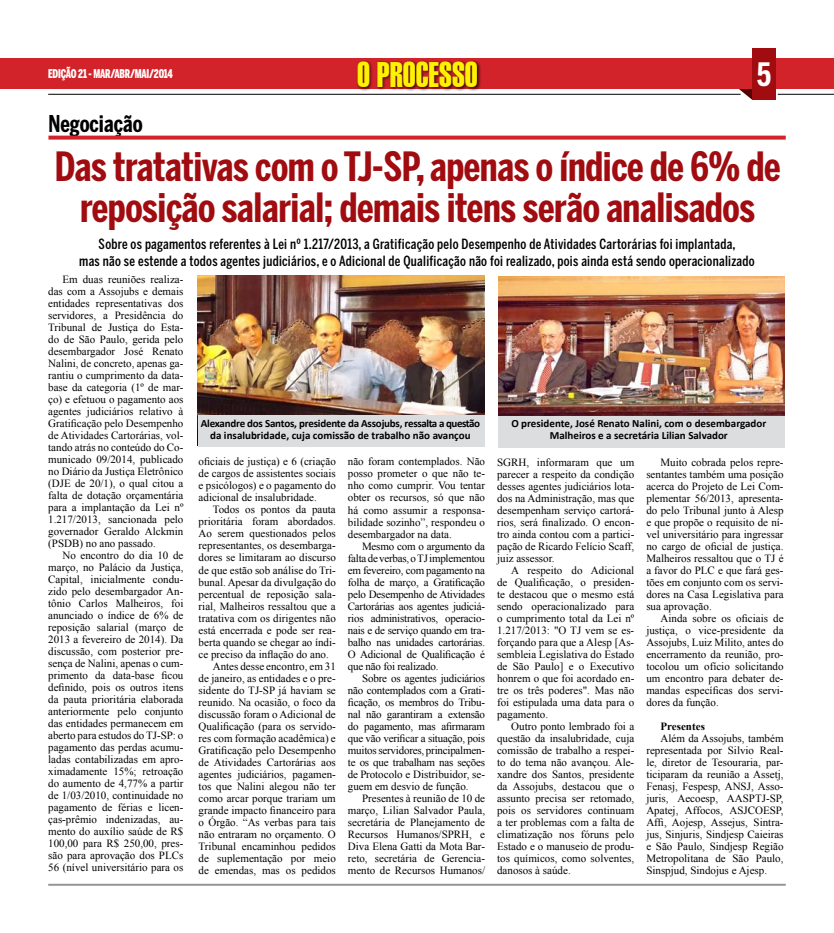
<style>
.page{position:relative;width:834px;height:933px;background:#fff}
.page>*{position:absolute;margin:0;border:0;box-sizing:border-box;transform-origin:0 0}
.t1{font:700 40px/41px "Benton Sans Comp";letter-spacing:-.01em;color:#a00c10;text-align:center}
.t2{font:34.7px "Swiss 911 BT Extra Compressed";color:#fff200}
.t3{font:700 32px "Benton Sans Comp";color:#fff}
.t4{font:700 23px "Benton Sans Comp";color:#000}
.t5{font:500 14px/16.8px "Benton Sans Comp";letter-spacing:.02em;color:#000;text-align:center}
.t6{font:900 12px "Benton Sans Comp";letter-spacing:-.02em;color:#fff;scale:.9 1}
.t7{font:11px/12px "Times New Roman";color:#000;text-align:justify}
.t8{font:700 11px/12.1px "Calibri";letter-spacing:-.02em;color:#000;text-align:center}
.t9{font:700 11px/12.1px "Calibri";color:#000;text-align:center}
.t10{font:700 11px "Times New Roman";color:#000}
</style>
<div class="page">
<div style="left:0;top:59px;width:20px;height:30px;background:#d2232a"></div>
<svg style="left:715px;top:89px;width:37px;height:11px"></svg>
<div style="left:20px;top:59px;width:813px;height:30px;background:#d2232a"></div>
<div style="left:752px;top:49px;width:23px;height:51px;background:#a00c10"></div>
<div style="left:356px;top:60px;width:168px;height:49px;background:#000;opacity:.7"></div>
<hr style="left:777px;top:94px;width:56px;height:1px;background:#000">
<hr style="left:48px;top:94px;width:692px;height:1px;background:#000">
<hr style="left:48px;top:883px;width:737px;height:2px;background:#939598">
<svg style="left:48px;top:136px;width:737px;height:4px;background:#d6373e"></svg>
<img style="left:498px;top:277px;width:286px;height:139px">
<img style="left:197px;top:276px;width:287px;height:139px">
<div style="left:498px;top:416px;width:287px;height:31px;background:#dcddde"></div>
<div style="left:197px;top:415px;width:287px;height:32px;background:#dcddde"></div>
<p class="t6" style="left:48px;top:67px;width:140px">Edição 21 - MAR/ABR/MAI/2014</p>
<h2 class="t2" style="left:357px;top:55px;width:121px">O PROCESSO</h2>
<h3 class="t3" style="left:756px;top:55px;width:16px">5</h3>
<h3 class="t4" style="left:48px;top:110px;width:96px">Negociação</h3>
<h1 class="t1" style="left:55px;top:145px;width:727px">Das tratativas com o TJ-SP, apenas o índice de 6% de reposição salarial; demais itens serão analisados</h1>
<p class="t5" style="left:79px;top:235px;width:677px">Sobre os pagamentos referentes à Lei nº 1.217/2013, a Gratificação pelo Desempenho de Atividades Cartorárias foi implantada,<br>mas não se estende a todos agentes judiciários, e o Adicional de Qualificação não foi realizado, pois ainda está sendo operacionalizado</p>
<p class="t7" style="left:48px;top:273px;width:137px;text-indent:14px">Em duas reuniões realiza&shy;das com a Assojubs e demais entidades representativas dos servidores, a Presidência do Tribunal de Justiça do Esta&shy;do de São Paulo, gerida pelo desembargador José Renato Nalini, de concreto, apenas ga&shy;rantiu o cumprimento da data&shy;base da categoria (1º de mar&shy;ço) e efetuou o pagamento aos agentes judiciários relativo à Gratificação pelo Desempenho de Atividades Cartorárias, vol&shy;tando atrás no conteúdo do Co&shy;municado 09/2014, publicado no Diário da Justiça Eletrônico (DJE de 20/1), o qual citou a falta de dotação orçamentária para a implantação da Lei nº 1.217/2013, sancionada pelo governador Geraldo Alckmin (PSDB) no ano passado.</p>
<p class="t7" style="left:48px;top:549px;width:137px;text-indent:14px">No encontro do dia 10 de março, no Palácio da Justiça, Capital, inicialmente condu&shy;zido pelo desembargador An&shy;tônio Carlos Malheiros, foi anunciado o índice de 6% de reposição salarial (março de 2013 a fevereiro de 2014). Da discussão, com posterior pre&shy;sença de Nalini, apenas o cum&shy;primento da data-base ficou definido, pois os outros itens da pauta prioritária elaborada anteriormente pelo conjunto das entidades permanecem em aberto para estudos do TJ-SP: o pagamento das perdas acumu&shy;ladas contabilizadas em apro&shy;ximadamente 15%; retroação do aumento de 4,77% a partir de 1/03/2010, continuidade no pagamento de férias e licen&shy;ças-prêmio indenizadas, au&shy;mento do auxílio saúde de R$ 100,00 para R$ 250,00, pres&shy;são para aprovação dos PLCs 56 (nível universitário para os</p>
<p class="t8" style="left:201px;top:417px;width:281px">Alexandre dos Santos, presidente da Assojubs, ressalta a questão da insalubridade, cuja comissão de trabalho não avançou</p>
<p class="t7" style="left:198px;top:455px;width:139px">oficiais de justiça) e 6 (criação de cargos de assistentes sociais e psicólogos) e o pagamento do adicional de insalubridade.</p>
<p class="t7" style="left:213px;top:503px;width:124px">Todos os pontos da pauta</p>
<p class="t7" style="left:198px;top:515px;width:139px">prioritária foram abordados.</p>
<p class="t7" style="left:198px;top:527px;width:139px">Ao serem questionados pelos</p>
<p class="t7" style="left:198px;top:539px;width:139px">representantes, os desembarga-</p>
<p class="t7" style="left:198px;top:551px;width:139px">dores se limitaram ao discurso</p>
<p class="t7" style="left:198px;top:563px;width:139px">de que estão sob análise do Tri-</p>
<p class="t7" style="left:198px;top:575px;width:139px">bunal. Apesar da divulgação do</p>
<p class="t7" style="left:198px;top:587px;width:139px">percentual de reposição sala-</p>
<p class="t7" style="left:198px;top:599px;width:139px">rial, Malheiros ressaltou que a</p>
<p class="t7" style="left:198px;top:611px;width:139px">tratativa com os dirigentes não</p>
<p class="t7" style="left:198px;top:623px;width:139px">está encerrada e pode ser rea-</p>
<p class="t7" style="left:198px;top:635px;width:139px">berta quando se chegar ao índi-</p>
<p class="t7" style="left:198px;top:647px;width:132px">ce preciso da inflação do ano.</p>
<p class="t7" style="left:213px;top:659px;width:124px">Antes desse encontro, em 31</p>
<p class="t7" style="left:198px;top:671px;width:139px">de janeiro, as entidades e o pre-</p>
<p class="t7" style="left:198px;top:683px;width:139px">sidente do TJ-SP já haviam se</p>
<p class="t7" style="left:198px;top:695px;width:139px">reunido. Na ocasião, o foco da</p>
<p class="t7" style="left:198px;top:707px;width:139px">discussão foram o Adicional de</p>
<p class="t7" style="left:198px;top:719px;width:139px">Qualificação (para os servido-</p>
<p class="t7" style="left:198px;top:731px;width:139px">res com formação acadêmica) e</p>
<p class="t7" style="left:198px;top:743px;width:139px">Gratificação pelo Desempenho</p>
<p class="t7" style="left:198px;top:755px;width:139px">de Atividades Cartorárias aos</p>
<p class="t7" style="left:198px;top:767px;width:139px">agentes judiciários, pagamen-</p>
<p class="t7" style="left:198px;top:779px;width:139px">tos que Nalini alegou não ter</p>
<p class="t7" style="left:198px;top:791px;width:139px">como arcar porque trariam um</p>
<p class="t7" style="left:198px;top:803px;width:139px">grande impacto financeiro para</p>
<p class="t7" style="left:198px;top:815px;width:139px">o Órgão. “As verbas para tais</p>
<p class="t7" style="left:198px;top:827px;width:139px">não entraram no orçamento. O</p>
<p class="t7" style="left:198px;top:839px;width:139px">Tribunal encaminhou pedidos</p>
<p class="t7" style="left:198px;top:851px;width:139px">de suplementação por meio</p>
<p class="t7" style="left:198px;top:863px;width:139px">de emendas, mas os pedidos</p>
<p class="t7" style="left:348px;top:455px;width:139px">não foram contemplados. Não posso prometer o que não te&shy;nho como cumprir. Vou tentar obter os recursos, só que não há como assumir a responsa&shy;bilidade sozinho”, respondeu o desembargador na data.</p>
<p class="t7" style="left:348px;top:539px;width:139px;text-indent:14px">Mesmo com o argumento da falta de verbas, o TJ implementou em fevereiro, com pagamento na folha de março, a Gratificação pelo Desempenho de Atividades Cartorárias aos agentes judiciá&shy;rios administrativos, operacio&shy;nais e de serviço quando em tra&shy;balho nas unidades cartorárias.<br>O Adicional de Qualificação é que não foi realizado.</p>
<p class="t7" style="left:348px;top:671px;width:139px;text-indent:14px">Sobre os agentes judiciários não contemplados com a Grati&shy;ficação, os membros do Tribu&shy;nal não garantiram a extensão do pagamento, mas afirmaram que vão verificar a situação, pois muitos servidores, principalmen&shy;te os que trabalham nas seções de Protocolo e Distribuidor, se&shy;guem em desvio de função.</p>
<p class="t7" style="left:348px;top:791px;width:139px;text-indent:14px">Presentes à reunião de 10 de março, Lilian Salvador Paula, secretária de Planejamento de Recursos Humanos/SPRH, e Diva Elena Gatti da Mota Bar&shy;reto, secretária de Gerencia&shy;mento de Recursos Humanos/</p>
<p class="t9" style="left:511px;top:417px;width:256px">O presidente, José Renato Nalini, com o desembargador<br>Malheiros e a secretária Lilian Salvador</p>
<p class="t7" style="left:497px;top:455px;width:139px">SGRH, informaram que um parecer a respeito da condição desses agentes judiciários lota&shy;dos na Administração, mas que desempenham serviço cartorá&shy;rios, será finalizado. O encon&shy;tro ainda contou com a partici&shy;pação de Ricardo Felício Scaff, juiz assessor.</p>
<p class="t7" style="left:497px;top:563px;width:139px;text-indent:14px">A respeito do Adicional de Qualificação, o presiden&shy;te destacou que o mesmo está sendo operacionalizado para o cumprimento total da Lei nº 1.217/2013: "O TJ vem se es&shy;forçando para que a Alesp [As&shy;sembleia Legislativa do Estado de São Paulo] e o Executivo honrem o que foi acordado en&shy;tre os três poderes". Mas não foi estipulada uma data para o pagamento.</p>
<p class="t7" style="left:497px;top:719px;width:139px;text-indent:14px">Outro ponto lembrado foi a questão da insalubridade, cuja comissão de trabalho a respei&shy;to do tema não avançou. Ale&shy;xandre dos Santos, presidente da Assojubs, destacou que o assunto precisa ser retomado, pois os servidores continuam a ter problemas com a falta de climatização nos fóruns pelo Estado e o manuseio de produ&shy;tos químicos, como solventes, danosos à saúde.</p>
<p class="t7" style="left:646px;top:455px;width:139px;text-indent:14px">Muito cobrada pelos repre&shy;sentantes também uma posição acerca do Projeto de Lei Com&shy;plementar 56/2013, apresenta&shy;do pelo Tribunal junto à Alesp e que propõe o requisito de ní&shy;vel universitário para ingressar no cargo de oficial de justiça.<br>Malheiros ressaltou que o TJ é a favor do PLC e que fará ges&shy;tões em conjunto com os servi&shy;dores na Casa Legislativa para sua aprovação.</p>
<p class="t7" style="left:646px;top:612px;width:139px;text-indent:14px">Ainda sobre os oficiais de justiça, o vice-presidente da Assojubs, Luiz Milito, antes do encerramento da reunião, pro&shy;tocolou um ofício solicitando um encontro para debater de&shy;mandas específicas dos servi&shy;dores da função.</p>
<p class="t10" style="left:660px;top:718px;width:46px">Presentes</p>
<p class="t7" style="left:646px;top:732px;width:139px;text-indent:14px">Além da Assojubs, também representada por Silvio Real&shy;le, diretor de Tesouraria, par&shy;ticiparam da reunião a Assetj, Fenasj, Fespesp, ANSJ, Asso&shy;juris, Aecoesp, AASPTJ-SP, Apatej, Affocos, ASJCOESP, Affi, Aojesp, Assejus, Sintra&shy;jus, Sinjuris, Sindjesp Caieiras e São Paulo, Sindjesp Região Metropolitana de São Paulo, Sinspjud, Sindojus e Ajesp.</p>
</div>
